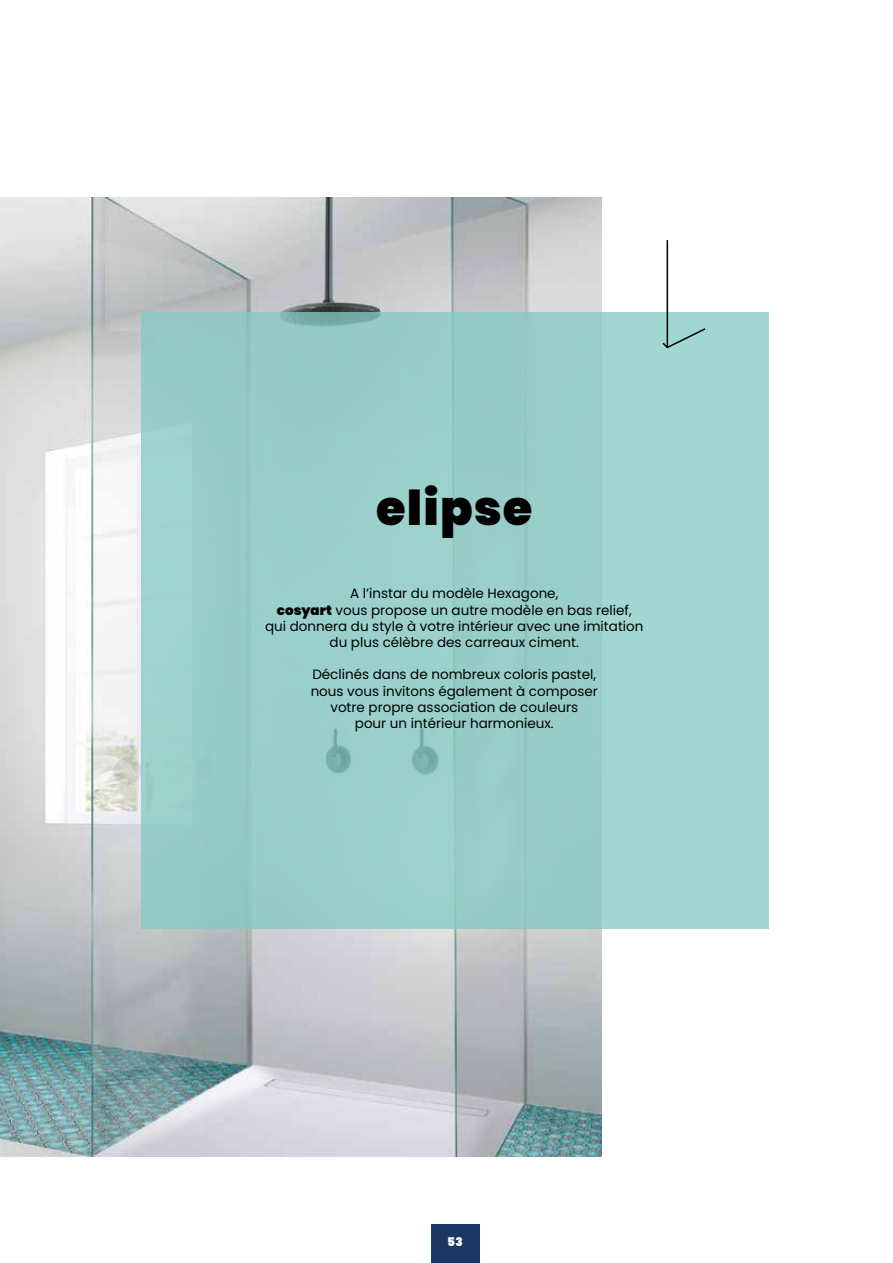
<style>
.page{position:relative;width:893px;height:1263px;background:#fff}
.page>*{position:absolute;margin:0;border:0;box-sizing:border-box;transform-origin:0 0}
.t1{font:900 48px "Poppins";letter-spacing:.025em;color:#000}
.t2{font:13.5px/16.2px "Poppins";color:#000;text-align:center}
.t3{font:900 12px "Poppins";color:#fff}
.s1{font-weight:900}
</style>
<div class="page">
<div style="left:431px;top:1225px;width:48px;height:38px;background:#1c3763"></div>
<img style="left:0;top:198px;width:602px;height:959px">
<div style="left:141px;top:313px;width:628px;height:616px;background:#99cfcb"></div>
<svg style="left:661px;top:240px;width:46px;height:109px"></svg>
<h1 class="t1" style="left:376px;top:480px;width:158px">elipse</h1>
<p class="t2" style="left:265px;top:585px;width:380px">A l’instar du modèle Hexagone,<br><span class="s1">cosyart</span> vous propose un autre modèle en bas relief, qui donnera du style à votre intérieur avec une imitation du plus célèbre des carreaux ciment.</p>
<p class="t2" style="left:311px;top:666px;width:289px">Déclinés dans de nombreux coloris pastel, nous vous invitons également à composer votre propre association de couleurs<br>pour un intérieur harmonieux.</p>
<p class="t3" style="left:447px;top:1234px;width:17px">53</p>
</div>
